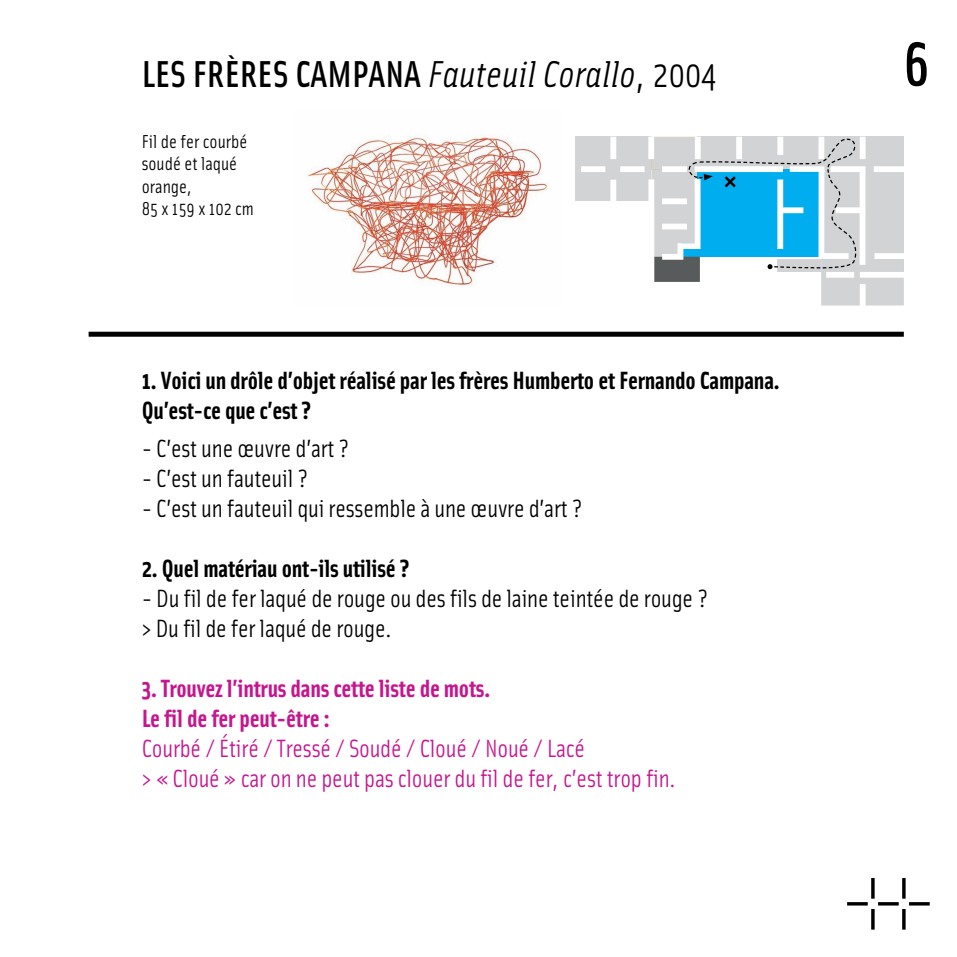
<style>
.page{position:relative;width:957px;height:957px;background:#fff}
.page>*{position:absolute;margin:0;border:0;box-sizing:border-box;transform-origin:0 0}
.t1{font:500 62.5px "Solex";color:#000}
.t2{font:500 37.5px "Solex";color:#000}
.t3{font:25px/30px "Solex";letter-spacing:-.01em;color:#000}
.t4{font:700 25px/30px "Solex";letter-spacing:-.01em;color:#000}
.t5{font:25px/30px "Solex";letter-spacing:-.01em;color:#c6168d}
.t6{font:700 25px/30px "Solex";letter-spacing:-.01em;color:#c6168d}
.t7{font:18.75px/22.5px "Solex";color:#000}
.s1{font-weight:400;font-style:italic}
.s2{font-weight:400}
</style>
<div class="page">
<div style="left:575px;top:137px;width:38px;height:64px;background:#d1d3d4"></div>
<div style="left:613px;top:137px;width:38px;height:64px;background:#d1d3d4"></div>
<div style="left:780px;top:137px;width:41px;height:32px;background:#d1d3d4"></div>
<div style="left:739px;top:137px;width:41px;height:32px;background:#d1d3d4"></div>
<div style="left:821px;top:137px;width:41px;height:32px;background:#d1d3d4"></div>
<div style="left:862px;top:137px;width:42px;height:32px;background:#d1d3d4"></div>
<div style="left:651px;top:137px;width:46px;height:32px;background:#d1d3d4"></div>
<div style="left:697px;top:137px;width:42px;height:32px;background:#d1d3d4"></div>
<div style="left:610px;top:137px;width:6px;height:22px;background:#fff"></div>
<div style="left:581px;top:166px;width:24px;height:6px;background:#fff"></div>
<div style="left:620px;top:166px;width:24px;height:6px;background:#fff"></div>
<div style="left:648px;top:137px;width:6px;height:22px;background:#fff"></div>
<div style="left:695px;top:137px;width:5px;height:22px;background:#fff"></div>
<div style="left:736px;top:137px;width:6px;height:22px;background:#fff"></div>
<div style="left:648px;top:179px;width:6px;height:103px;background:#fff"></div>
<div style="left:610px;top:180px;width:6px;height:22px;background:#fff"></div>
<img style="left:307px;top:134px;width:242px;height:153px">
<hr style="left:871px;top:909px;width:3px;height:20px;background:#000">
<hr style="left:878px;top:902px;width:20px;height:3px;background:#000">
<hr style="left:902px;top:878px;width:3px;height:20px;background:#000">
<hr style="left:902px;top:909px;width:3px;height:20px;background:#000">
<hr style="left:909px;top:902px;width:20px;height:3px;background:#000">
<hr style="left:871px;top:878px;width:3px;height:20px;background:#000">
<hr style="left:847px;top:902px;width:20px;height:3px;background:#000">
<div style="left:89px;top:332px;width:815px;height:5px;background:#000"></div>
<svg style="left:653px;top:138px;width:251px;height:167px"></svg>
<h2 class="t2" style="left:142px;top:50px;width:577px">LES FRÈRES CAMPANA <span class="s1">Fauteuil Corallo</span><span class="s2">, 2004</span></h2>
<p class="t7" style="left:142px;top:129px;width:114px">Fil de fer courbé soudé et laqué orange,<br>85 x 159 x 102 cm</p>
<p class="t4" style="left:142px;top:364px;width:639px">1. Voici un drôle d’objet réalisé par les frères Humberto et Fernando Campana.<br>Qu’est-ce que c’est ?</p>
<p class="t3" style="left:142px;top:432px;width:209px">- C’est une œuvre d’art ?</p>
<p class="t3" style="left:142px;top:462px;width:168px">- C’est un fauteuil ?</p>
<p class="t3" style="left:142px;top:492px;width:442px">- C’est un fauteuil qui ressemble à une œuvre d’art ?</p>
<p class="t4" style="left:142px;top:552px;width:270px">2. Quel matériau ont-ils utilisé ?</p>
<p class="t3" style="left:142px;top:582px;width:567px">- Du fil de fer laqué de rouge ou des fils de laine teintée de rouge ? &gt; Du fil de fer laqué de rouge.</p>
<p class="t6" style="left:142px;top:672px;width:350px">3. Trouvez l’intrus dans cette liste de mots.<br>Le fil de fer peut-être :</p>
<p class="t5" style="left:142px;top:732px;width:536px">Courbé / Étiré / Tressé / Soudé / Cloué / Noué / Lacé<br>&gt; « Cloué » car on ne peut pas clouer du fil de fer, c’est trop fin.</p>
<h1 class="t1" style="left:903px;top:24px;width:28px">6</h1>
</div>
